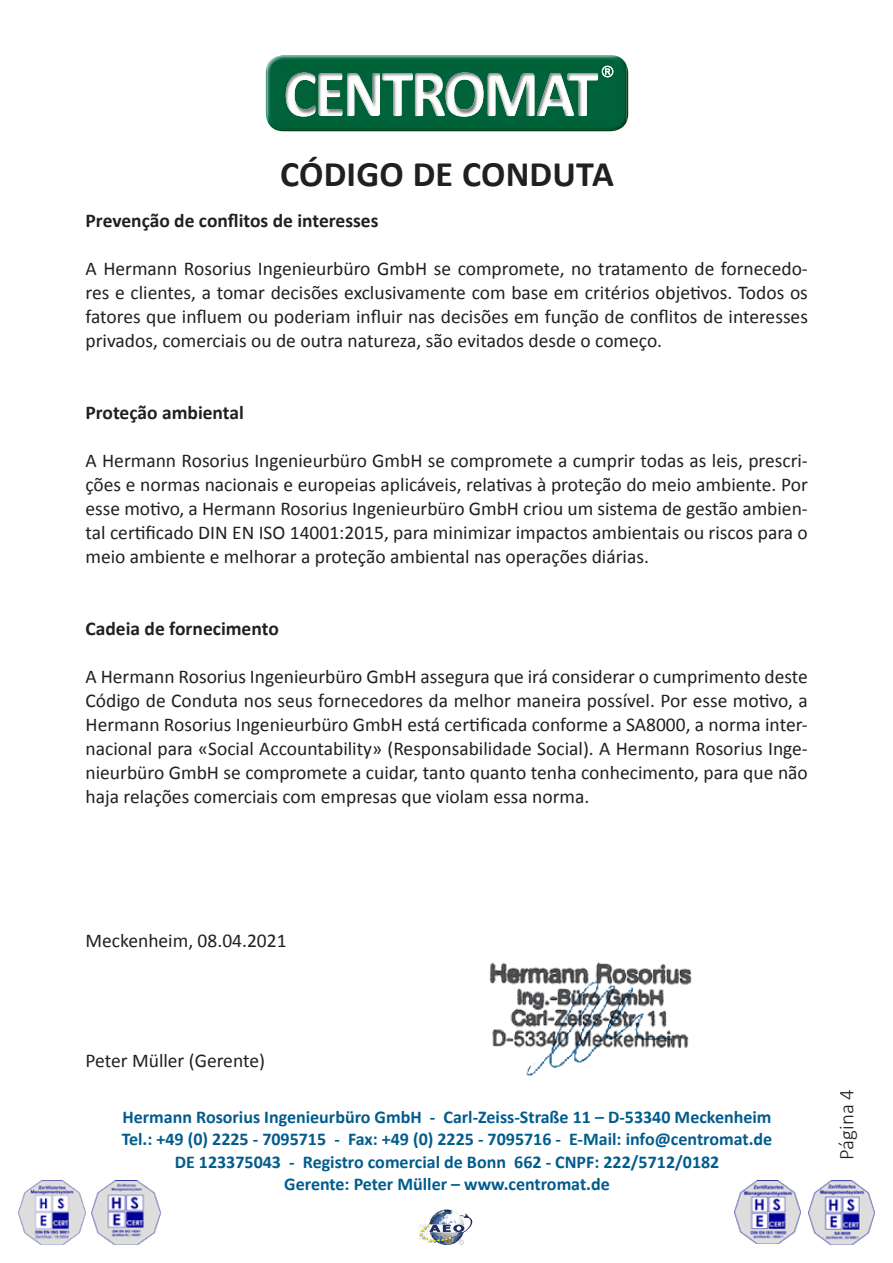
<style>
.page{position:relative;width:893px;height:1263px;background:#fff}
.page>*{position:absolute;margin:0;border:0;box-sizing:border-box;transform-origin:0 0}
.t1{font:700 36px "Calibri";letter-spacing:.005em;color:#231f20}
.t2{font:300 21px "Calibri";color:#231f20}
.t3{font:19.5px/24px "Calibri";color:#231f20;text-align:justify}
.t4{font:700 19.5px "Calibri";color:#231f20}
.t5{font:700 18px/22.5px "Calibri";color:#015c8d;text-align:center}
</style>
<div class="page">
<img style="left:266px;top:55px;width:350px;height:67px">
<img style="left:276px;top:65px;width:352px;height:66px">
<img style="left:268px;top:56px;width:358px;height:74px">
<svg style="left:602px;top:66px;width:11px;height:11px"></svg>
<img style="left:415px;top:72px;width:68px;height:45px">
<img style="left:286px;top:73px;width:29px;height:44px">
<img style="left:574px;top:73px;width:24px;height:43px">
<img style="left:537px;top:73px;width:37px;height:43px">
<img style="left:488px;top:73px;width:46px;height:43px">
<svg style="left:430px;top:90px;width:10px;height:13px"></svg>
<img style="left:382px;top:73px;width:31px;height:43px">
<img style="left:347px;top:73px;width:33px;height:43px">
<img style="left:319px;top:73px;width:23px;height:43px">
<svg style="left:419px;top:1210px;width:53px;height:35px"></svg>
<img style="left:92px;top:1180px;width:68px;height:64px">
<img style="left:18px;top:1180px;width:68px;height:64px">
<img style="left:808px;top:1180px;width:66px;height:64px">
<img style="left:735px;top:1180px;width:65px;height:64px">
<img style="left:489px;top:962px;width:203px;height:86px">
<img style="left:504px;top:964px;width:181px;height:112px">
<h1 class="t1" style="left:280px;top:152px;width:336px">CÓDIGO DE CONDUTA</h1>
<p class="t4" style="left:86px;top:209px;width:294px">Prevenção de conflitos de interesses</p>
<p class="t3" style="left:86px;top:256px;width:724px">A Hermann Rosorius Ingenieurbüro GmbH se compromete, no tratamento de fornecedo&shy;res e clientes, a tomar decisões exclusivamente com base em critérios objetivos. Todos os fatores que influem ou poderiam influir nas decisões em função de conflitos de interesses privados, comerciais ou de outra natureza, são evitados desde o começo.</p>
<p class="t4" style="left:86px;top:401px;width:160px">Proteção ambiental</p>
<p class="t3" style="left:86px;top:448px;width:724px">A Hermann Rosorius Ingenieurbüro GmbH se compromete a cumprir todas as leis, prescri&shy;ções e normas nacionais e europeias aplicáveis, relativas à proteção do meio ambiente. Por esse motivo, a Hermann Rosorius Ingenieurbüro GmbH criou um sistema de gestão ambien&shy;tal certificado DIN EN ISO 14001:2015, para minimizar impactos ambientais ou riscos para o meio ambiente e melhorar a proteção ambiental nas operações diárias.</p>
<p class="t4" style="left:86px;top:617px;width:195px">Cadeia de fornecimento</p>
<p class="t3" style="left:86px;top:664px;width:724px">A Hermann Rosorius Ingenieurbüro GmbH assegura que irá considerar o cumprimento deste Código de Conduta nos seus fornecedores da melhor maneira possível. Por esse motivo, a Hermann Rosorius Ingenieurbüro GmbH está certificada conforme a SA8000, a norma inter&shy;nacional para «Social Accountability» (Responsabilidade Social). A Hermann Rosorius Inge&shy;nieurbüro GmbH se compromete a cuidar, tanto quanto tenha conhecimento, para que não haja relações comerciais com empresas que violam essa norma.</p>
<p class="t3" style="left:86px;top:928px;width:203px">Meckenheim, 08.04.2021</p>
<p class="t3" style="left:86px;top:1048px;width:181px">Peter Müller (Gerente)</p>
<p class="t5" style="left:122px;top:1104px;width:652px">Hermann Rosorius Ingenieurbüro GmbH - Carl-Zeiss-Straße 11 – D-53340 Meckenheim Tel.: +49 (0) 2225 - 7095715 - Fax: +49 (0) 2225 - 7095716 - E-Mail: info@centromat.de DE 123375043 - Registro comercial de Bonn 662 - CNPF: 222/5712/0182<br>Gerente: Peter Müller – www.centromat.de</p>
<p class="t2" style="left:833px;top:1160px;width:72px;rotate:-90deg">Página 4</p>
</div>
